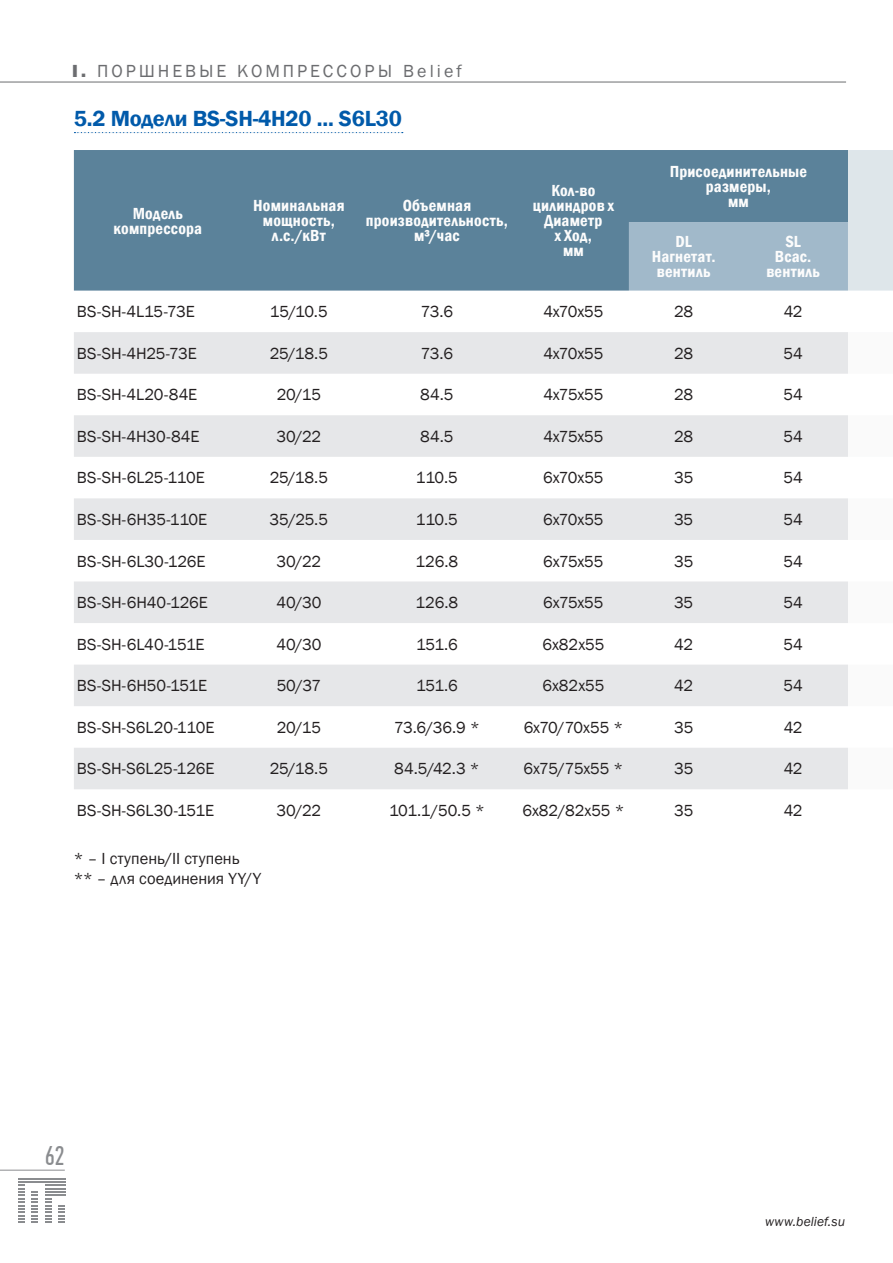
<style>
.page{position:relative;width:893px;height:1263px;background:#fff}
.page>*{position:absolute;margin:0;border:0;box-sizing:border-box;transform-origin:0 0}
.t1{font:27px "PF Din Text Comp Pro";color:#8a8c8f}
.Title_3{font:600 22.5px "Franklin Gothic";letter-spacing:-.01em;color:#015aaa}
.t2{font:18px "Franklin Gothic";letter-spacing:.165em;color:#6c6d70}
.Normal__non_align_2{font:16.5px/19.5px "Franklin Gothic";letter-spacing:-.005em;color:#231f20}
.Table_Head{font:600 condensed 16.5px/15px "Franklin Gothic";letter-spacing:.015em;color:#fcfcfc;text-align:center}
.t3{font:italic 13.5px "Franklin Gothic";letter-spacing:.005em;color:#231f20}
.s1{font-weight:800}
</style>
<div class="page">
<hr style="left:0;top:82px;width:846px;height:1px;background:#6c6d70">
<hr style="left:0;top:1170px;width:65px;height:1px;background:#8a8c8f">
<svg style="left:32px;top:1191px;width:6px;height:32px"></svg>
<hr style="left:45px;top:1194px;width:20px;height:2px;background:#8a8c8f">
<svg style="left:45px;top:1198px;width:7px;height:25px"></svg>
<hr style="left:45px;top:1191px;width:20px;height:2px;background:#8a8c8f">
<hr style="left:18px;top:1178px;width:47px;height:1px;background:#8a8c8f">
<hr style="left:18px;top:1181px;width:47px;height:2px;background:#8a8c8f">
<hr style="left:45px;top:1184px;width:20px;height:2px;background:#8a8c8f">
<hr style="left:45px;top:1188px;width:20px;height:2px;background:#8a8c8f">
<svg style="left:58px;top:1205px;width:7px;height:18px"></svg>
<svg style="left:18px;top:1184px;width:7px;height:39px"></svg>
<svg style="left:74px;top:132px;width:329px;height:1px"></svg>
<div style="left:74px;top:150px;width:774px;height:141px;background:#5b829a"></div>
<div style="left:629px;top:222px;width:219px;height:69px;background:#a1b9ca"></div>
<svg style="left:74px;top:332px;width:774px;height:457px;fill:#e6e7e9"></svg>
<p class="t2" style="left:72px;top:60px;width:391px"><span class="s1">I.</span> ПОРШНЕВЫЕ КОМПРЕССОРЫ Belief</p>
<p class="Title_3" style="left:74px;top:105px;width:330px">5.2 Модели BS-SH-4H20 ... S6L30</p>
<p class="Table_Head" style="left:114px;top:205px;width:90px">Модель компрессора</p>
<p class="Table_Head" style="left:253px;top:198px;width:93px">Номинальная мощность,</p>
<p class="Table_Head" style="left:272px;top:228px;width:55px">л.с./кВт</p>
<p class="Table_Head" style="left:366px;top:198px;width:144px">Объемная производительность,</p>
<p class="Table_Head" style="left:414px;top:228px;width:47px">м³/час</p>
<p class="Table_Head" style="left:533px;top:183px;width:83px">Кол-во цилиндров x<br>Диаметр</p>
<p class="Table_Head" style="left:555px;top:228px;width:39px">x Ход,</p>
<p class="Table_Head" style="left:563px;top:243px;width:22px">мм</p>
<p class="Table_Head" style="left:670px;top:164px;width:139px">Присоединительные размеры,</p>
<p class="Table_Head" style="left:728px;top:194px;width:22px">мм</p>
<p class="Table_Head" style="left:652px;top:234px;width:65px">DL<br>Нагнетат. вентиль</p>
<p class="Table_Head" style="left:766px;top:234px;width:55px">SL<br>Всас. вентиль</p>
<p class="Normal__non_align_2" style="left:77px;top:302px;width:119px">BS-SH-4L15-73E</p>
<p class="Normal__non_align_2" style="left:270px;top:302px;width:59px">15/10.5</p>
<p class="Normal__non_align_2" style="left:421px;top:302px;width:34px">73.6</p>
<p class="Normal__non_align_2" style="left:543px;top:302px;width:62px">4x70x55</p>
<p class="Normal__non_align_2" style="left:674px;top:302px;width:21px">28</p>
<p class="Normal__non_align_2" style="left:784px;top:302px;width:20px">42</p>
<p class="Normal__non_align_2" style="left:77px;top:344px;width:121px">BS-SH-4H25-73E</p>
<p class="Normal__non_align_2" style="left:270px;top:344px;width:60px">25/18.5</p>
<p class="Normal__non_align_2" style="left:421px;top:344px;width:34px">73.6</p>
<p class="Normal__non_align_2" style="left:543px;top:344px;width:62px">4x70x55</p>
<p class="Normal__non_align_2" style="left:674px;top:344px;width:21px">28</p>
<p class="Normal__non_align_2" style="left:783px;top:344px;width:21px">54</p>
<p class="Normal__non_align_2" style="left:77px;top:385px;width:122px">BS-SH-4L20-84E</p>
<p class="Normal__non_align_2" style="left:277px;top:385px;width:46px">20/15</p>
<p class="Normal__non_align_2" style="left:420px;top:385px;width:35px">84.5</p>
<p class="Normal__non_align_2" style="left:543px;top:385px;width:61px">4x75x55</p>
<p class="Normal__non_align_2" style="left:674px;top:385px;width:21px">28</p>
<p class="Normal__non_align_2" style="left:783px;top:385px;width:21px">54</p>
<p class="Normal__non_align_2" style="left:77px;top:427px;width:124px">BS-SH-4H30-84E</p>
<p class="Normal__non_align_2" style="left:276px;top:427px;width:46px">30/22</p>
<p class="Normal__non_align_2" style="left:420px;top:427px;width:35px">84.5</p>
<p class="Normal__non_align_2" style="left:543px;top:427px;width:61px">4x75x55</p>
<p class="Normal__non_align_2" style="left:674px;top:427px;width:21px">28</p>
<p class="Normal__non_align_2" style="left:783px;top:427px;width:21px">54</p>
<p class="Normal__non_align_2" style="left:77px;top:468px;width:129px">BS-SH-6L25-110E</p>
<p class="Normal__non_align_2" style="left:270px;top:468px;width:60px">25/18.5</p>
<p class="Normal__non_align_2" style="left:416px;top:468px;width:44px">110.5</p>
<p class="Normal__non_align_2" style="left:543px;top:468px;width:62px">6x70x55</p>
<p class="Normal__non_align_2" style="left:674px;top:468px;width:21px">35</p>
<p class="Normal__non_align_2" style="left:783px;top:468px;width:21px">54</p>
<p class="Normal__non_align_2" style="left:77px;top:510px;width:132px">BS-SH-6H35-110E</p>
<p class="Normal__non_align_2" style="left:270px;top:510px;width:60px">35/25.5</p>
<p class="Normal__non_align_2" style="left:416px;top:510px;width:44px">110.5</p>
<p class="Normal__non_align_2" style="left:543px;top:510px;width:62px">6x70x55</p>
<p class="Normal__non_align_2" style="left:674px;top:510px;width:20px">35</p>
<p class="Normal__non_align_2" style="left:783px;top:510px;width:21px">54</p>
<p class="Normal__non_align_2" style="left:77px;top:552px;width:130px">BS-SH-6L30-126E</p>
<p class="Normal__non_align_2" style="left:276px;top:552px;width:46px">30/22</p>
<p class="Normal__non_align_2" style="left:416px;top:552px;width:44px">126.8</p>
<p class="Normal__non_align_2" style="left:543px;top:552px;width:62px">6x75x55</p>
<p class="Normal__non_align_2" style="left:674px;top:552px;width:21px">35</p>
<p class="Normal__non_align_2" style="left:783px;top:552px;width:21px">54</p>
<p class="Normal__non_align_2" style="left:77px;top:593px;width:133px">BS-SH-6H40-126E</p>
<p class="Normal__non_align_2" style="left:276px;top:593px;width:47px">40/30</p>
<p class="Normal__non_align_2" style="left:416px;top:593px;width:44px">126.8</p>
<p class="Normal__non_align_2" style="left:543px;top:593px;width:62px">6x75x55</p>
<p class="Normal__non_align_2" style="left:674px;top:593px;width:20px">35</p>
<p class="Normal__non_align_2" style="left:783px;top:593px;width:21px">54</p>
<p class="Normal__non_align_2" style="left:77px;top:635px;width:129px">BS-SH-6L40-151E</p>
<p class="Normal__non_align_2" style="left:276px;top:635px;width:47px">40/30</p>
<p class="Normal__non_align_2" style="left:416px;top:635px;width:43px">151.6</p>
<p class="Normal__non_align_2" style="left:542px;top:635px;width:63px">6x82x55</p>
<p class="Normal__non_align_2" style="left:674px;top:635px;width:20px">42</p>
<p class="Normal__non_align_2" style="left:783px;top:635px;width:21px">54</p>
<p class="Normal__non_align_2" style="left:77px;top:676px;width:132px">BS-SH-6H50-151E</p>
<p class="Normal__non_align_2" style="left:277px;top:676px;width:46px">50/37</p>
<p class="Normal__non_align_2" style="left:416px;top:676px;width:43px">151.6</p>
<p class="Normal__non_align_2" style="left:542px;top:676px;width:63px">6x82x55</p>
<p class="Normal__non_align_2" style="left:674px;top:676px;width:20px">42</p>
<p class="Normal__non_align_2" style="left:783px;top:676px;width:21px">54</p>
<p class="Normal__non_align_2" style="left:77px;top:718px;width:139px">BS-SH-S6L20-110E</p>
<p class="Normal__non_align_2" style="left:277px;top:718px;width:46px">20/15</p>
<p class="Normal__non_align_2" style="left:394px;top:718px;width:87px">73.6/36.9 *</p>
<p class="Normal__non_align_2" style="left:524px;top:718px;width:101px">6x70/70x55 *</p>
<p class="Normal__non_align_2" style="left:674px;top:718px;width:21px">35</p>
<p class="Normal__non_align_2" style="left:784px;top:718px;width:20px">42</p>
<p class="Normal__non_align_2" style="left:77px;top:759px;width:139px">BS-SH-S6L25-126E</p>
<p class="Normal__non_align_2" style="left:270px;top:759px;width:60px">25/18.5</p>
<p class="Normal__non_align_2" style="left:394px;top:759px;width:87px">84.5/42.3 *</p>
<p class="Normal__non_align_2" style="left:524px;top:759px;width:101px">6x75/75x55 *</p>
<p class="Normal__non_align_2" style="left:674px;top:759px;width:21px">35</p>
<p class="Normal__non_align_2" style="left:784px;top:759px;width:20px">42</p>
<p class="Normal__non_align_2" style="left:77px;top:801px;width:139px">BS-SH-S6L30-151E</p>
<p class="Normal__non_align_2" style="left:276px;top:801px;width:46px">30/22</p>
<p class="Normal__non_align_2" style="left:389px;top:801px;width:97px">101.1/50.5 *</p>
<p class="Normal__non_align_2" style="left:522px;top:801px;width:103px">6x82/82x55 *</p>
<p class="Normal__non_align_2" style="left:674px;top:801px;width:21px">35</p>
<p class="Normal__non_align_2" style="left:784px;top:801px;width:20px">42</p>
<p class="Normal__non_align_2" style="left:74px;top:849px;width:189px">* – I ступень/II ступень ** – для соединения YY/Y</p>
<h1 class="t1" style="left:45px;top:1140px;width:22px">62</h1>
<p class="t3" style="left:765px;top:1213px;width:81px">www.belief.su</p>
</div>
